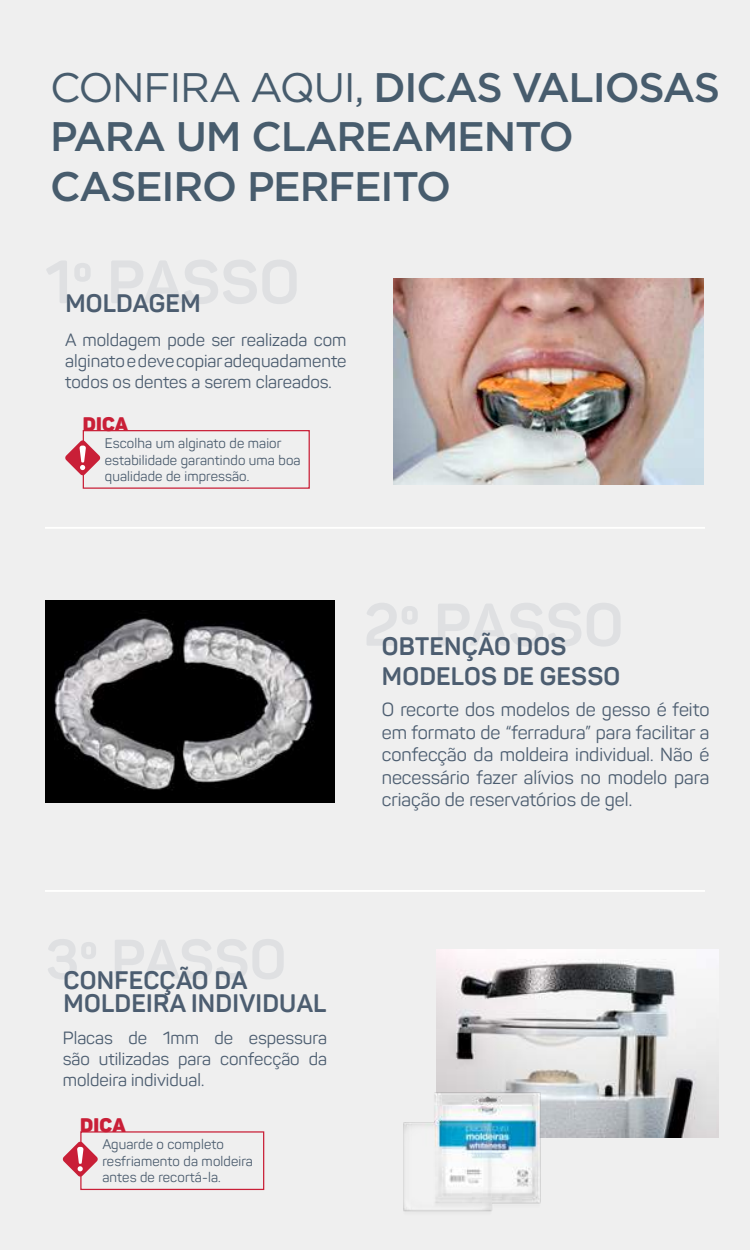
<style>
.page{position:relative;width:750px;height:1250px;background:#efefef}
.page>*{position:absolute;margin:0;border:0;box-sizing:border-box;transform-origin:0 0}
.t1{font:700 59.38px "Panton";color:#4c5d70}
.t2{font:700 54.88px "Panton";color:#4c5d70}
.t3{font:500 41.25px/49.5px "Gotham";letter-spacing:-.03em;color:#475c6d}
.t4{font:700 25px/30px "Panton";letter-spacing:.01em;color:#4c5d70}
.t5{font:900 19.38px "Panton";letter-spacing:.01em;color:#c91f37}
.t6{font:18.75px/22.5px "Panton";color:#4c5d70;text-align:justify}
.t7{font:17.5px/21px "Panton";color:#4c5d70;text-align:justify}
.t8{font:13.75px/16.5px "Panton";letter-spacing:.01em;color:#4b5c6e}
.s1{font-weight:400}
</style>
<div class="page">
<img style="left:394px;top:279px;width:309px;height:206px">
<img style="left:45px;top:601px;width:290px;height:202px">
<hr style="left:45px;top:527px;width:660px;height:2px;background:#fffffe">
<hr style="left:45px;top:890px;width:660px;height:2px;background:#fffffe">
<img style="left:437px;top:950px;width:281px;height:187px">
<img style="left:402px;top:1086px;width:145px;height:135px">
<div style="left:80px;top:1131px;width:184px;height:59px;border:1px solid #c91f37"></div>
<div style="left:83px;top:430px;width:227px;height:59px;border:1px solid #c91f37"></div>
<svg style="left:65px;top:440px;width:35px;height:36px"></svg>
<svg style="left:63px;top:1141px;width:35px;height:36px"></svg>
<h3 class="t3" style="left:50px;top:62px;width:672px"><span class="s1">CONFIRA AQUI,</span> DICAS VALIOSAS<br>PARA UM CLAREAMENTO<br>CASEIRO PERFEITO</h3>
<h3 class="t4" style="left:65px;top:289px;width:137px">MOLDAGEM</h3>
<p class="t7" style="left:65px;top:329px;width:283px">A moldagem pode ser realizada com alginato e deve copiar adequadamente todos os dentes a serem clareados.</p>
<p class="t5" style="left:83px;top:412px;width:47px">DICA</p>
<p class="t8" style="left:105px;top:435px;width:197px">Escolha um alginato de maior estabilidade garantindo uma boa qualidade de impressão.</p>
<h1 class="t1" style="left:363px;top:588px;width:262px">2º PASSO</h1>
<h3 class="t4" style="left:382px;top:631px;width:240px">OBTENÇÃO DOS<br>MODELOS DE GESSO</h3>
<p class="t6" style="left:382px;top:698px;width:329px">O recorte dos modelos de gesso é feito em formato de “ferradura” para facilitar a confecção da moldeira individual. Não é necessário fazer alívios no modelo para criação de reservatórios de gel.</p>
<h2 class="t2" style="left:45px;top:925px;width:243px">3º PASSO</h2>
<h3 class="t4" style="left:64px;top:968px;width:264px;line-height:23.1px">CONFECÇÃO DA<br>MOLDEIRA INDIVIDUAL</h3>
<p class="t7" style="left:63px;top:1027px;width:266px">Placas de 1mm de espessura são utilizadas para confecção da moldeira individual.</p>
<p class="t5" style="left:80px;top:1113px;width:47px">DICA</p>
<p class="t8" style="left:102px;top:1136px;width:152px">Aguarde o completo resfriamento da moldeira antes de recortá-la.</p>
</div>
